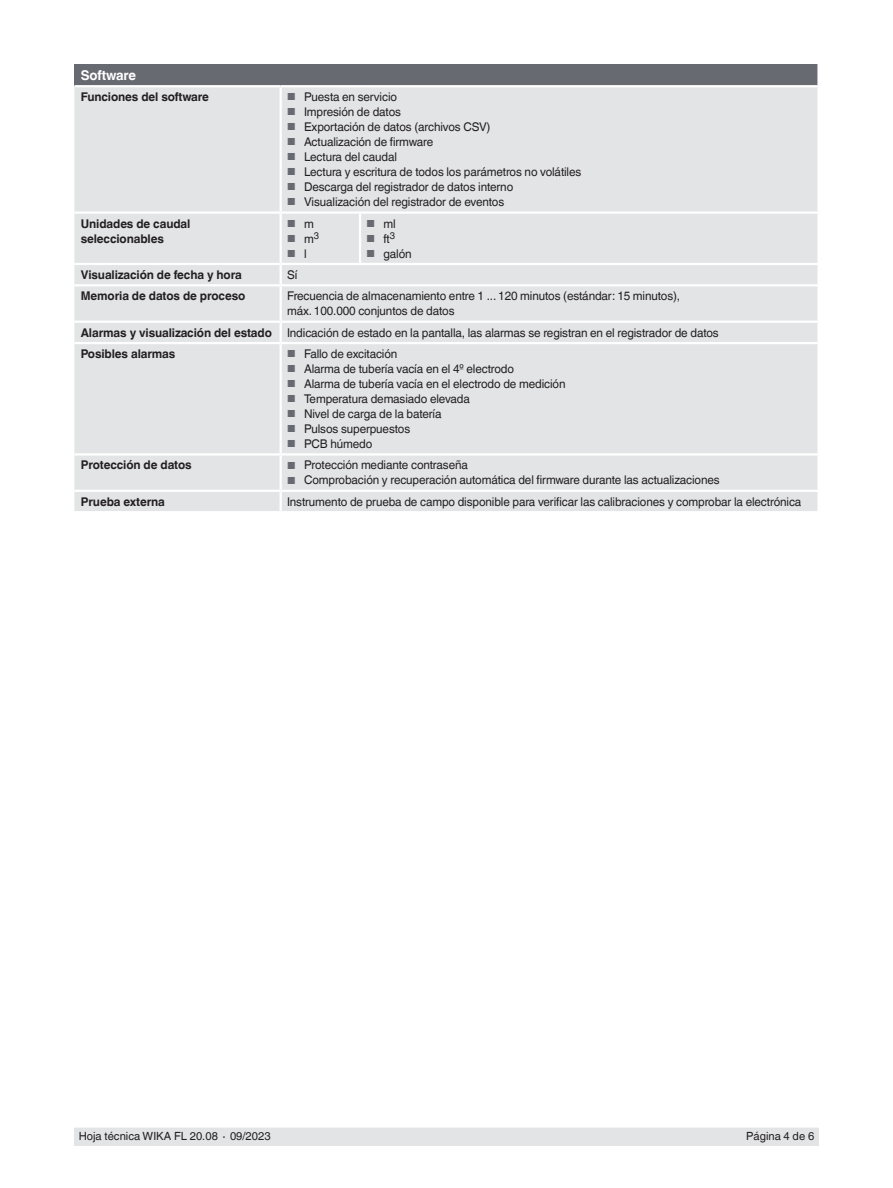
<style>
.page{position:relative;width:893px;height:1188px;background:#fff}
.page>*{position:absolute;margin:0;border:0;box-sizing:border-box;transform-origin:0 0}
.t1{font:700 13.5px "Helvetica World";letter-spacing:-.01em;color:#fff}
.t2{font:12px/15px "Helvetica World";letter-spacing:-.01em;color:#231f20}
.t3{font:700 12px/15px "Helvetica World";letter-spacing:-.01em;color:#231f20}
.t4{font:11.25px "Helvetica World";color:#231f20}
.t5{font:10.2px "Helvetica World";color:#676a71}
.s1{font-size:10.2px;color:#676a71}
.s2{font-size:12px;color:#231f20}
</style>
<div class="page">
<div style="left:74px;top:1128px;width:745px;height:17px;background:#e2e4e5"></div>
<div style="left:74px;top:64px;width:745px;height:22px;background:#676a71"></div>
<div style="left:74px;top:87px;width:743px;height:424px;background:#e2e4e5"></div>
<hr style="left:817px;top:64px;width:3px;height:21px;background:#fff">
<hr style="left:74px;top:453px;width:207px;height:3px;background:#fff">
<hr style="left:281px;top:453px;width:79px;height:3px;background:#fff">
<hr style="left:360px;top:453px;width:460px;height:3px;background:#fff">
<hr style="left:74px;top:490px;width:207px;height:2px;background:#fff">
<hr style="left:281px;top:490px;width:79px;height:2px;background:#fff">
<hr style="left:360px;top:490px;width:460px;height:2px;background:#fff">
<hr style="left:280px;top:87px;width:2px;height:124px;background:#fff">
<hr style="left:74px;top:211px;width:207px;height:3px;background:#fff">
<hr style="left:281px;top:211px;width:79px;height:3px;background:#fff">
<hr style="left:280px;top:214px;width:2px;height:49px;background:#fff">
<hr style="left:360px;top:211px;width:460px;height:3px;background:#fff">
<hr style="left:359px;top:214px;width:2px;height:49px;background:#fff">
<hr style="left:74px;top:263px;width:207px;height:2px;background:#fff">
<hr style="left:281px;top:263px;width:79px;height:2px;background:#fff">
<svg style="left:280px;top:265px;width:2px;height:19px"></svg>
<hr style="left:360px;top:263px;width:460px;height:2px;background:#fff">
<hr style="left:74px;top:284px;width:207px;height:2px;background:#fff">
<hr style="left:281px;top:284px;width:79px;height:2px;background:#fff">
<hr style="left:280px;top:286px;width:2px;height:35px;background:#fff">
<hr style="left:360px;top:284px;width:460px;height:2px;background:#fff">
<hr style="left:74px;top:321px;width:207px;height:2px;background:#fff">
<hr style="left:281px;top:321px;width:79px;height:2px;background:#fff">
<svg style="left:280px;top:323px;width:2px;height:19px"></svg>
<hr style="left:360px;top:321px;width:460px;height:2px;background:#fff">
<hr style="left:74px;top:85px;width:207px;height:2px;background:#fff">
<hr style="left:281px;top:85px;width:79px;height:2px;background:#fff">
<hr style="left:360px;top:85px;width:460px;height:2px;background:#fff">
<hr style="left:74px;top:342px;width:207px;height:2px;background:#fff">
<hr style="left:281px;top:342px;width:79px;height:2px;background:#fff">
<hr style="left:280px;top:344px;width:2px;height:109px;background:#fff">
<hr style="left:360px;top:342px;width:460px;height:2px;background:#fff">
<hr style="left:280px;top:456px;width:2px;height:34px;background:#fff">
<svg style="left:280px;top:492px;width:2px;height:19px"></svg>
<p class="t1" style="left:81px;top:67px;width:57px">Software</p>
<p class="t3" style="left:81px;top:90px;width:130px">Funciones del software</p>
<p class="t2" style="left:287px;top:90px;width:112px"><span class="s1">■</span> Puesta en servicio</p>
<p class="t2" style="left:287px;top:105px;width:116px"><span class="s1">■</span> Impresión de datos</p>
<p class="t2" style="left:287px;top:120px;width:205px"><span class="s1">■</span> Exportación de datos (archivos CSV)</p>
<p class="t2" style="left:287px;top:135px;width:148px"><span class="s1">■</span> Actualización de firmware</p>
<p class="t2" style="left:287px;top:150px;width:111px"><span class="s1">■</span> Lectura del caudal</p>
<p class="t2" style="left:287px;top:165px;width:296px"><span class="s1">■</span> Lectura y escritura de todos los parámetros no volátiles</p>
<p class="t2" style="left:287px;top:180px;width:228px"><span class="s1">■</span> Descarga del registrador de datos interno</p>
<p class="t2" style="left:287px;top:195px;width:219px"><span class="s1">■</span> Visualización del registrador de eventos</p>
<p class="t3" style="left:81px;top:216px;width:111px">Unidades de caudal seleccionables</p>
<p class="t5" style="left:287px;top:217px;width:28px">■ <span class="s2">m</span></p>
<p class="t2" style="left:366px;top:216px;width:31px"><span class="s1">■</span> ml</p>
<p class="t2" style="left:366px;top:231px;width:30px"><span class="s1">■</span> ft<sup>3</sup></p>
<p class="t2" style="left:366px;top:246px;width:47px"><span class="s1">■</span> galón</p>
<p class="t5" style="left:287px;top:232px;width:33px">■ <span class="s2">m</span><sup>3</sup></p>
<p class="t5" style="left:287px;top:247px;width:21px">■ <span class="s2">l</span></p>
<p class="t3" style="left:81px;top:267px;width:163px">Visualización de fecha y hora</p>
<p class="t2" style="left:287px;top:267px;width:12px">Sí</p>
<p class="t3" style="left:81px;top:289px;width:166px">Memoria de datos de proceso</p>
<p class="t2" style="left:287px;top:289px;width:395px">Frecuencia de almacenamiento entre 1 ... 120 minutos (estándar: 15 minutos), máx. 100.000 conjuntos de datos</p>
<p class="t3" style="left:81px;top:325px;width:193px">Alarmas y visualización del estado</p>
<p class="t2" style="left:287px;top:325px;width:433px">Indicación de estado en la pantalla, las alarmas se registran en el registrador de datos</p>
<p class="t3" style="left:81px;top:346px;width:96px">Posibles alarmas</p>
<p class="t2" style="left:287px;top:346px;width:112px"><span class="s1">■</span> Fallo de excitación</p>
<p class="t2" style="left:287px;top:361px;width:228px"><span class="s1">■</span> Alarma de tubería vacía en el 4º electrodo</p>
<p class="t2" style="left:287px;top:376px;width:280px"><span class="s1">■</span> Alarma de tubería vacía en el electrodo de medición</p>
<p class="t2" style="left:287px;top:391px;width:184px"><span class="s1">■</span> Temperatura demasiado elevada</p>
<p class="t2" style="left:287px;top:406px;width:156px"><span class="s1">■</span> Nivel de carga de la batería</p>
<p class="t2" style="left:287px;top:421px;width:125px"><span class="s1">■</span> Pulsos superpuestos</p>
<p class="t2" style="left:287px;top:436px;width:87px"><span class="s1">■</span> PCB húmedo</p>
<p class="t3" style="left:81px;top:458px;width:112px">Protección de datos</p>
<p class="t2" style="left:287px;top:458px;width:182px"><span class="s1">■</span> Protección mediante contraseña</p>
<p class="t2" style="left:287px;top:473px;width:434px"><span class="s1">■</span> Comprobación y recuperación automática del firmware durante las actualizaciones</p>
<p class="t3" style="left:81px;top:494px;width:86px">Prueba externa</p>
<p class="t2" style="left:287px;top:494px;width:516px">Instrumento de prueba de campo disponible para verificar las calibraciones y comprobar la electrónica</p>
<p class="t4" style="left:79px;top:1130px;width:193px">Hoja técnica WIKA FL 20.08 ∙ 09/2023</p>
<p class="t4" style="left:746px;top:1130px;width:69px">Página 4 de 6</p>
</div>
